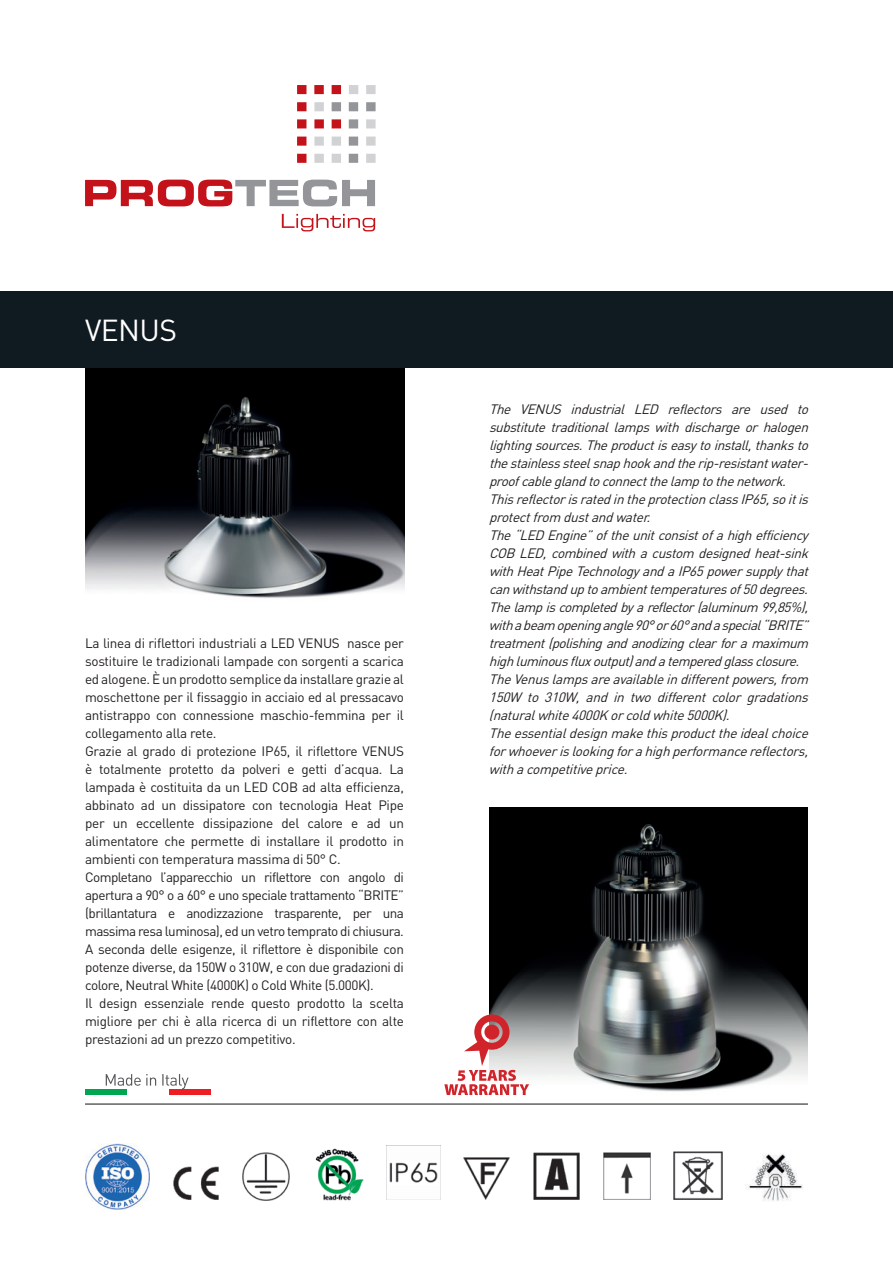
<style>
.page{position:relative;width:893px;height:1263px;background:#fff}
.page>*{position:absolute;margin:0;border:0;box-sizing:border-box;transform-origin:0 0}
.t1{font:30px "DIN";letter-spacing:-.02em;color:#fff}
.t2{font:13.5px/18px "DIN";letter-spacing:-.02em;color:#231f20}
.t3{font:italic 13.5px/18px "DIN";color:#231f20}
</style>
<div class="page">
<img style="left:85px;top:368px;width:319px;height:230px">
<img style="left:173px;top:1167px;width:46px;height:32px">
<img style="left:242px;top:1153px;width:48px;height:47px">
<img style="left:315px;top:1148px;width:48px;height:52px">
<img style="left:603px;top:1153px;width:47px;height:46px">
<img style="left:533px;top:1153px;width:47px;height:46px">
<img style="left:389px;top:1162px;width:49px;height:21px">
<img style="left:674px;top:1151px;width:48px;height:48px">
<img style="left:464px;top:1157px;width:46px;height:42px">
<img style="left:745px;top:1154px;width:58px;height:47px">
<div style="left:85px;top:1090px;width:42px;height:5px;background:#00a54f"></div>
<div style="left:169px;top:1090px;width:42px;height:5px;background:#ee1d23"></div>
<svg style="left:106px;top:1074px;width:83px;height:15px"></svg>
<div style="left:0;top:291px;width:893px;height:77px;background:#101a21"></div>
<img style="left:489px;top:808px;width:319px;height:284px">
<hr style="left:85px;top:1103px;width:723px;height:1px;background:#231f20">
<img style="left:85px;top:1143px;width:65px;height:66px">
<svg style="left:85px;top:180px;width:290px;height:26px"></svg>
<div style="left:366px;top:154px;width:10px;height:9px;background:#d1d2d4"></div>
<div style="left:366px;top:137px;width:10px;height:9px;background:#d1d2d4"></div>
<div style="left:366px;top:119px;width:10px;height:9px;background:#d1d2d4"></div>
<div style="left:366px;top:102px;width:10px;height:9px;background:#939598"></div>
<div style="left:366px;top:85px;width:10px;height:9px;background:#d1d2d4"></div>
<div style="left:349px;top:85px;width:9px;height:9px;background:#d1d2d4"></div>
<div style="left:332px;top:85px;width:9px;height:9px;background:#c4121a"></div>
<div style="left:314px;top:85px;width:10px;height:9px;background:#c4121a"></div>
<div style="left:297px;top:85px;width:9px;height:9px;background:#c4121a"></div>
<div style="left:349px;top:154px;width:9px;height:9px;background:#939598"></div>
<div style="left:349px;top:137px;width:9px;height:9px;background:#939598"></div>
<div style="left:349px;top:119px;width:9px;height:9px;background:#939598"></div>
<div style="left:349px;top:102px;width:9px;height:9px;background:#939598"></div>
<div style="left:332px;top:154px;width:9px;height:9px;background:#d1d2d4"></div>
<div style="left:332px;top:137px;width:9px;height:9px;background:#d1d2d4"></div>
<div style="left:332px;top:119px;width:9px;height:9px;background:#c4121a"></div>
<div style="left:332px;top:102px;width:9px;height:9px;background:#939598"></div>
<div style="left:314px;top:154px;width:10px;height:9px;background:#d1d2d4"></div>
<div style="left:314px;top:137px;width:10px;height:9px;background:#d1d2d4"></div>
<div style="left:314px;top:119px;width:10px;height:9px;background:#c4121a"></div>
<div style="left:314px;top:102px;width:10px;height:9px;background:#d1d2d4"></div>
<div style="left:297px;top:154px;width:9px;height:9px;background:#c4121a"></div>
<div style="left:297px;top:137px;width:9px;height:9px;background:#c4121a"></div>
<div style="left:297px;top:119px;width:9px;height:9px;background:#c4121a"></div>
<div style="left:297px;top:102px;width:9px;height:9px;background:#c4121a"></div>
<svg style="left:282px;top:214px;width:93px;height:17px"></svg>
<svg style="left:444px;top:1014px;width:85px;height:81px"></svg>
<h1 class="t1" style="left:85px;top:312px;width:94px">VENUS</h1>
<p class="t2" style="left:85px;top:634px;width:320px">La linea di riflettori industriali a LED VENUS nasce per sostituire le tradizionali lampade con sorgenti a scarica ed alogene. È un prodotto semplice da installare grazie al moschettone per il fissaggio in acciaio ed al pressacavo antistrappo con connessione maschio-femmina per il collegamento alla rete.<br>Grazie al grado di protezione IP65, il riflettore VENUS è totalmente protetto da polveri e getti d’acqua. La lampada è costituita da un LED COB ad alta efficienza, abbinato ad un dissipatore con tecnologia Heat Pipe per un eccellente dissipazione del calore e ad un alimentatore che permette di installare il prodotto in ambienti con temperatura massima di 50° C.<br>Completano l’apparecchio un riflettore con angolo di apertura a 90° o a 60° e uno speciale trattamento “BRITE” (brillantatura e anodizzazione trasparente, per una massima resa luminosa), ed un vetro temprato di chiusura.<br>A seconda delle esigenze, il riflettore è disponibile con potenze diverse, da 150W o 310W, e con due gradazioni di colore, Neutral White (4000K) o Cold White (5.000K).<br>Il design essenziale rende questo prodotto la scelta migliore per chi è alla ricerca di un riflettore con alte prestazioni ad un prezzo competitivo.</p>
<p class="t3" style="left:489px;top:400px;width:325px">The VENUS industrial LED reflectors are used to substitute traditional lamps with discharge or halogen lightingsources.Theproductiseasytoinstall,thanksto thestainlesssteelsnaphookandtherip-resistantwater&shy;proofcableglandtoconnectthelamptothenetwork.<br>ThisreflectorisratedintheprotectionclassIP65,soitis protectfrom dustandwater.<br>The“LEDEngine”oftheunitconsistofahighefficiency COBLED,combinedwithacustom designedheat-sink withHeatPipeTechnologyandaIP65powersupplythat canwithstanduptoambienttemperaturesof50degrees.<br>Thelampiscompletedbyareflector(aluminum 99,85%), withabeam openingangle90°or60°andaspecial“BRITE” treatment(polishingandanodizingclearforamaximum highluminousfluxoutput)andatemperedglassclosure.<br>TheVenuslampsareavailableindifferentpowers,from 150W to 310W, and in two different color gradations (naturalwhite4000Korcoldwhite5000K).<br>Theessentialdesignmakethisproducttheidealchoice forwhoeverislookingforahighperformancereflectors, withacompetitiveprice.</p>
</div>
